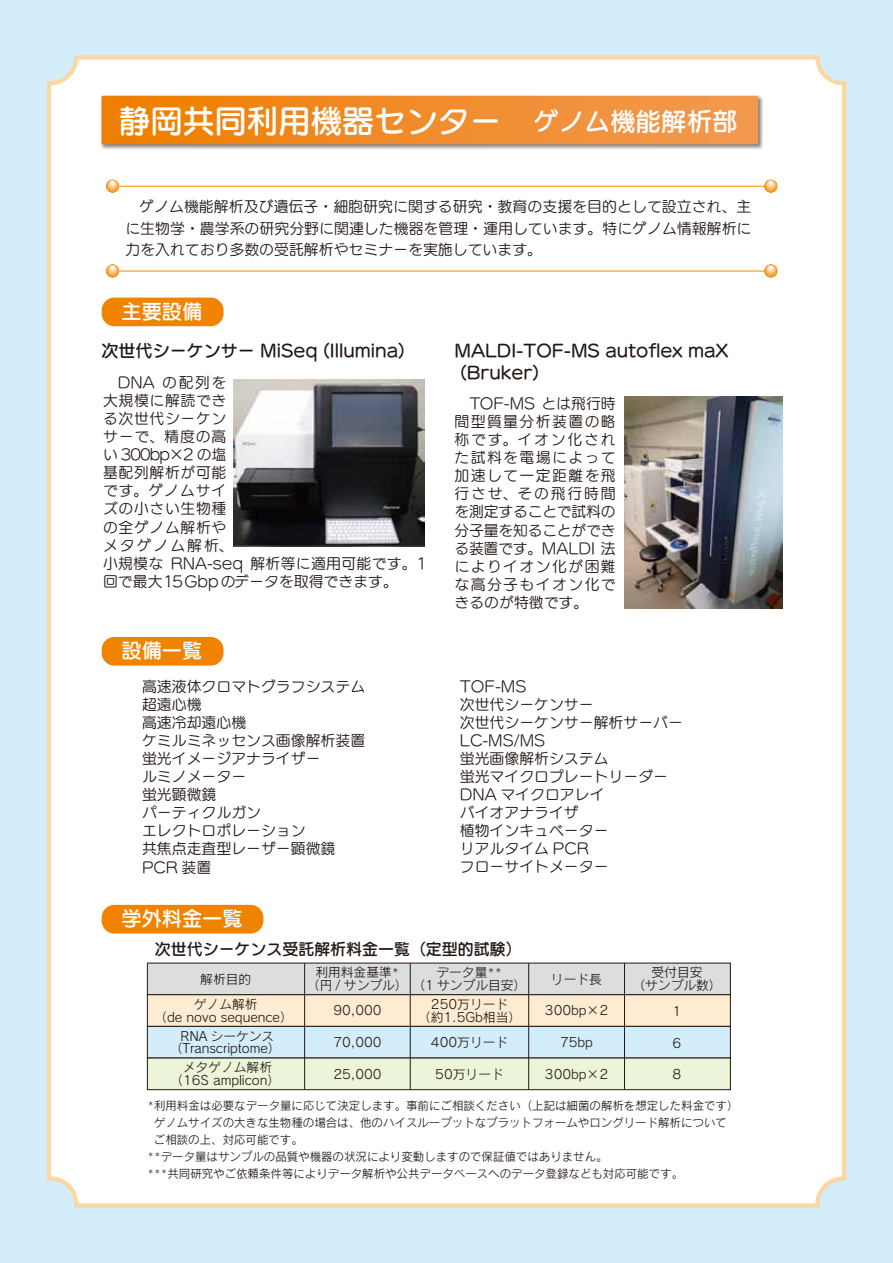
<style>
.page{position:relative;width:893px;height:1263px;background:#d3edfb}
.page>*{position:absolute;margin:0;border:0;box-sizing:border-box;transform-origin:0 0}
.t1{font:31.95px "UD Marugo Small Pr 6 DB";color:#fff}
.t2{font:20.25px "UD Marugo Small Pr 6 DB";color:#fff}
.t3{font:16.95px/21.3px "UD Marugo Small Pr 6 DB";color:#221815}
.t4{font:15.9px "UD Marugo Small Pr 6 DB";color:#221815}
.t5{font:14.85px/18px "UD Marugo Small Pr 6 M";color:#221815;text-align:justify}
.t6{font:14.85px/18px "UD Marugo Small Pr 6 M";letter-spacing:.04em;color:#221815}
.t7{font:12.75px/12.8px "Rodin Pro M";color:#221815;text-align:center}
.t8{font:11.7px "Rodin Pro M";color:#221815}
.s1{font-size:25.5px}
</style>
<div class="page">
<div style="left:46px;top:55px;width:801px;height:1153px;background:#fff"></div>
<img style="left:234px;top:379px;width:191px;height:167px">
<img style="left:625px;top:397px;width:157px;height:211px">
<div style="left:147px;top:963px;width:584px;height:32px;background:#dcdddd"></div>
<div style="left:147px;top:994px;width:584px;height:33px;background:#feecd2;border:1px solid #221815"></div>
<div style="left:147px;top:1026px;width:584px;height:32px;background:#d3edfb;border:1px solid #221815"></div>
<div style="left:147px;top:1058px;width:584px;height:32px;background:#ecf4d9;border:1px solid #221815"></div>
<hr style="left:304px;top:963px;width:1px;height:127px;background:#221815">
<hr style="left:410px;top:963px;width:1px;height:127px;background:#221815">
<hr style="left:528px;top:963px;width:1px;height:127px;background:#221815">
<hr style="left:624px;top:963px;width:1px;height:127px;background:#221815">
<img style="left:99px;top:93px;width:666px;height:58px">
<svg style="left:102px;top:96px;width:656px;height:48px;background:#f18b29"></svg>
<hr style="left:113px;top:186px;width:657px;height:1px;background:#f18d00">
<svg style="left:106px;top:180px;width:13px;height:13px"></svg>
<div style="left:107px;top:180px;width:11px;height:12px;background:#f39d29;border-radius:50%"></div>
<div style="left:107px;top:180px;width:11px;height:11px;background:#f5a73f;border-radius:50%"></div>
<div style="left:107px;top:180px;width:11px;height:10px;background:#f6b157;border-radius:50%"></div>
<svg style="left:108px;top:180px;width:9px;height:9px"></svg>
<div style="left:109px;top:181px;width:7px;height:7px;background:#facb8e;border-radius:50%"></div>
<div style="left:109px;top:181px;width:7px;height:6px;background:#fbd29c;border-radius:50%"></div>
<svg style="left:110px;top:181px;width:6px;height:6px"></svg>
<svg style="left:764px;top:180px;width:13px;height:13px"></svg>
<svg style="left:765px;top:180px;width:12px;height:12px"></svg>
<div style="left:765px;top:180px;width:11px;height:11px;background:#f5a53b;border-radius:50%"></div>
<div style="left:766px;top:180px;width:9px;height:10px;background:#f7b258;border-radius:50%"></div>
<div style="left:766px;top:180px;width:9px;height:9px;background:#f5b45f;border-radius:50%"></div>
<div style="left:767px;top:180px;width:8px;height:9px;background:#f7bf77;border-radius:50%"></div>
<div style="left:767px;top:181px;width:8px;height:7px;background:#f9c580;border-radius:50%"></div>
<div style="left:767px;top:181px;width:7px;height:7px;background:#facb8e;border-radius:50%"></div>
<div style="left:767px;top:181px;width:7px;height:6px;background:#facd92;border-radius:50%"></div>
<svg style="left:768px;top:181px;width:6px;height:6px"></svg>
<hr style="left:113px;top:271px;width:657px;height:1px;background:#f18d00">
<div style="left:107px;top:265px;width:11px;height:12px;background:#f39b24;border-radius:50%"></div>
<div style="left:107px;top:265px;width:11px;height:11px;background:#f5a53b;border-radius:50%"></div>
<div style="left:107px;top:265px;width:11px;height:10px;background:#f5af53;border-radius:50%"></div>
<div style="left:108px;top:265px;width:9px;height:9px;background:#f8bc6e;border-radius:50%"></div>
<div style="left:108px;top:265px;width:9px;height:8px;background:#f7c07a;border-radius:50%"></div>
<svg style="left:110px;top:266px;width:6px;height:6px"></svg>
<svg style="left:764px;top:265px;width:13px;height:12px"></svg>
<svg style="left:765px;top:265px;width:11px;height:11px"></svg>
<div style="left:766px;top:265px;width:10px;height:10px;background:#f7b155;border-radius:50%"></div>
<div style="left:766px;top:265px;width:9px;height:9px;background:#f8b967;border-radius:50%"></div>
<div style="left:767px;top:265px;width:8px;height:9px;background:#f8bc6e;border-radius:50%"></div>
<div style="left:767px;top:265px;width:8px;height:8px;background:#f9c580;border-radius:50%"></div>
<div style="left:767px;top:265px;width:7px;height:8px;background:#fac887;border-radius:50%"></div>
<svg style="left:768px;top:266px;width:6px;height:6px"></svg>
<div style="left:102px;top:298px;width:122px;height:28px;background:#f08300;border-radius:13px"></div>
<div style="left:102px;top:637px;width:122px;height:29px;background:#f08300;border-radius:13px"></div>
<div style="left:102px;top:905px;width:161px;height:28px;background:#f08300;border-radius:13px"></div>
<h1 class="t1" style="left:119px;top:103px;width:620px">静岡共同利用機器センター　<span class="s1">ゲノム機能解析部</span></h1>
<p class="t5" style="left:125px;top:197px;width:628px;line-height:21.3px;text-indent:14px">ゲノム機能解析及び遺伝子・細胞研究に関する研究・教育の支援を目的として設立され、主に生物学・農学系の研究分野に関連した機器を管理・運用しています。特にゲノム情報解析に力を入れており多数の受託解析やセミナーを実施しています。</p>
<h2 class="t2" style="left:121px;top:300px;width:82px">主要設備</h2>
<p class="t3" style="left:102px;top:341px;width:305px">次世代シーケンサー MiSeq (Illumina)</p>
<p class="t6" style="left:103px;top:374px;width:326px;text-indent:15px">DNA の配列を<br>大規模に解読でき<br>る次世代シーケン<br>サーで、精度の高<br>い 300bp×2 の塩<br>基配列解析が可能<br>です。ゲノムサイ<br>ズの小さい生物種<br>の全ゲノム解析や<br>メタゲノム解析、<br>小規模な RNA-seq 解析等に適用可能です。1回で最大15 Gbpのデータを取得できます。</p>
<h2 class="t2" style="left:121px;top:640px;width:82px">設備一覧</h2>
<p class="t3" style="left:460px;top:341px;width:270px;text-indent:-5px">MALDI-TOF-MS autoflex maX (Bruker)</p>
<p class="t5" style="left:454px;top:395px;width:163px;text-indent:15px">TOF-MS とは飛行時間型質量分析装置の略称です。イオン化された試料を電場によって加速して一定距離を飛行させ、その飛行時間を測定することで試料の分子量を知ることができる装置です。MALDI 法によりイオン化が困難な高分子もイオン化できるのが特徴です。</p>
<p class="t5" style="left:142px;top:678px;width:225px;text-align:left">高速液体クロマトグラフシステム超遠心機<br>高速冷却遠心機<br>ケミルミネッセンス画像解析装置蛍光イメージアナライザー<br>ルミノメーター<br>蛍光顕微鏡<br>パーティクルガン<br>エレクトロポレーション<br>共焦点走査型レーザー顕微鏡<br>PCR 装置</p>
<p class="t5" style="left:460px;top:678px;width:225px;text-align:left">TOF-MS<br>次世代シーケンサー<br>次世代シーケンサー解析サーバー<br>LC-MS/MS<br>蛍光画像解析システム<br>蛍光マイクロプレートリーダー<br>DNA マイクロアレイ<br>バイオアナライザ<br>植物インキュベーター<br>リアルタイム PCR<br>フローサイトメーター</p>
<h2 class="t2" style="left:121px;top:907px;width:123px">学外料金一覧</h2>
<p class="t4" style="left:155px;top:940px;width:368px">次世代シーケンス受託解析料金一覧（定型的試験）</p>
<p class="t7" style="left:307px;top:966px;width:221px;text-align:left;text-indent:8px">利用料金基準<sup>＊<br></sup>（円 / サンプル）（1 サンプル目安）</p>
<p class="t7" style="left:333px;top:1004px;width:50px">90,000</p>
<p class="t7" style="left:333px;top:1036px;width:50px">70,000</p>
<p class="t7" style="left:333px;top:1067px;width:50px">25,000</p>
<p class="t7" style="left:436px;top:966px;width:67px">データ量<sup>＊＊</sup></p>
<p class="t7" style="left:632px;top:966px;width:91px">受付目安<br>（サンプル数）</p>
<p class="t7" style="left:418px;top:997px;width:105px">250万リード<br>（約1.5Gb相当）</p>
<p class="t7" style="left:431px;top:1036px;width:79px">400万リード</p>
<p class="t7" style="left:560px;top:1036px;width:34px">75bp</p>
<p class="t7" style="left:200px;top:972px;width:53px">解析目的</p>
<p class="t7" style="left:551px;top:972px;width:53px">リード長</p>
<p class="t7" style="left:154px;top:997px;width:140px">ゲノム解析<br>（de novo sequence）</p>
<p class="t7" style="left:170px;top:1029px;width:112px">RNA シーケンス（Transcriptome）</p>
<p class="t7" style="left:170px;top:1061px;width:111px">メタゲノム解析（16S amplicon）</p>
<p class="t8" style="left:147px;top:1098px;width:593px"><sup>＊</sup>利用料金は必要なデータ量に応じて決定します。事前にご相談ください（上記は細菌の解析を想定した料金です）</p>
<p class="t8" style="left:154px;top:1115px;width:574px">ゲノムサイズの大きな生物種の場合は、他のハイスループットなプラットフォームやロングリード解析について</p>
<p class="t8" style="left:154px;top:1132px;width:150px">ご相談の上、対応可能です。</p>
<p class="t8" style="left:147px;top:1149px;width:462px"><sup>＊＊</sup>データ量はサンプルの品質や機器の状況により変動しますので保証値ではありません。</p>
<p class="t8" style="left:147px;top:1166px;width:537px"><sup>＊＊＊</sup>共同研究やご依頼条件等によりデータ解析や公共データベースへのデータ登録なども対応可能です。</p>
<p class="t7" style="left:545px;top:1004px;width:65px">300bp×2</p>
<p class="t7" style="left:673px;top:1004px;width:10px">1</p>
<p class="t7" style="left:673px;top:1036px;width:10px">6</p>
<p class="t7" style="left:435px;top:1067px;width:70px">50万リード</p>
<p class="t7" style="left:545px;top:1067px;width:65px">300bp×2</p>
<p class="t7" style="left:673px;top:1068px;width:10px">8</p>
</div>
